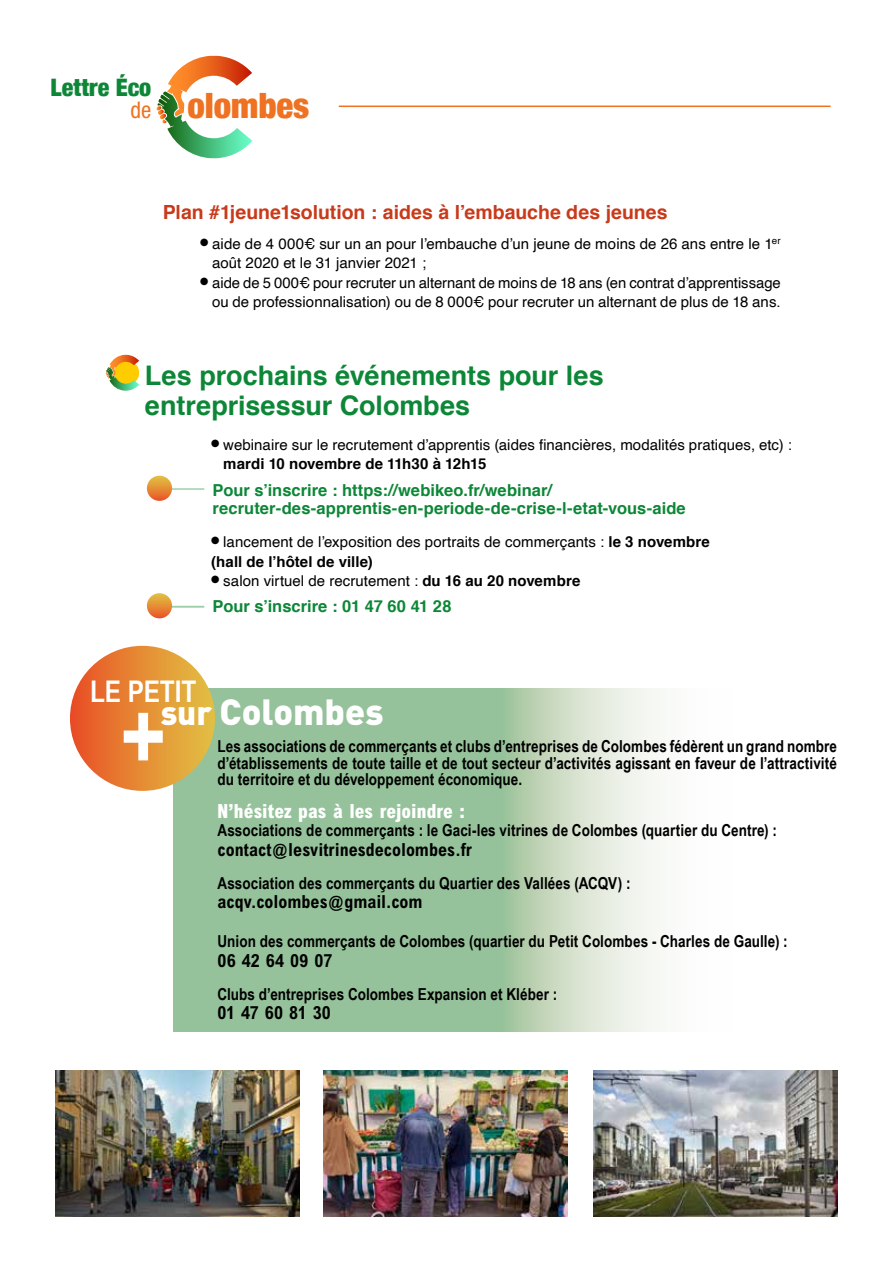
<style>
.page{position:relative;width:893px;height:1263px;background:#fff}
.page>*{position:absolute;margin:0;border:0;box-sizing:border-box;transform-origin:0 0}
.t1{font:700 95.1px "Arial Narrow";color:#fff}
.t2{font:900 36px "DIN";color:#fff}
.t3{font:900 condensed 34.95px "Helvetica Neue";color:#ee7221}
.t4{font:700 29.85px "Arial Narrow";letter-spacing:-.005em;color:#fff}
.t5{font:700 27px/30px "Helvetica";color:#0d8737}
.t6{font:900 condensed 24px "Helvetica Neue";letter-spacing:.005em;color:#0d8737}
.t7{font:700 19.5px "Helvetica";color:#c93a1a}
.t8{font:800 condensed 19.5px "M Arial";letter-spacing:.005em;color:#fff}
.t9{font:700 condensed 18px "M Arial";color:#000}
.t10{font:700 16.5px/16.5px "Arial Narrow";letter-spacing:.005em;color:#000;text-align:justify}
.t11{font:700 16.5px/18px "Helvetica";letter-spacing:.005em;color:#0d8737}
.t12{font:15px/19.5px "Helvetica";letter-spacing:.005em;color:#000}
.s1{font-weight:400;font-size:22.95px}
.s2{font-weight:700}
.s3{font-size:33.15px}
</style>
<div class="page">
<img style="left:56px;top:1070px;width:244px;height:146px">
<img style="left:324px;top:1070px;width:244px;height:146px">
<img style="left:593px;top:1070px;width:244px;height:146px">
<hr style="left:339px;top:106px;width:492px;height:1px;background:#ee7221">
<svg style="left:174px;top:688px;width:485px;height:344px;background:#a9ccab"></svg>
<div style="left:70px;top:646px;width:145px;height:145px;background:linear-gradient(to right,#e95127,#e1c444);border-radius:73px"></div>
<svg style="left:147px;top:476px;width:25px;height:25px"></svg>
<svg style="left:147px;top:593px;width:25px;height:25px"></svg>
<svg style="left:156px;top:56px;width:96px;height:102px"></svg>
<svg style="left:106px;top:355px;width:33px;height:36px"></svg>
<h3 class="t6" style="left:50px;top:68px;width:102px">Lettre Éco</h3>
<h3 class="t3" style="left:131px;top:77px;width:180px"><span class="s1">de</span> olombes</h3>
<h3 class="t7" style="left:163px;top:196px;width:506px">Plan #1jeune1solution : aides à l’embauche des jeunes</h3>
<p class="t12" style="left:212px;top:234px;width:570px;text-indent:-12px">● aide de 4 000€ sur un an pour l’embauche d’un jeune de moins de 26 ans entre le 1<sup>er </sup>août 2020 et le 31 janvier 2021 ;</p>
<p class="t12" style="left:200px;top:273px;width:582px;text-align:right">● aide de 5 000€ pour recruter un alternant de moins de 18 ans (en contrat d’apprentissage ou de professionnalisation) ou de 8 000€ pour recruter un alternant de plus de 18 ans.</p>
<h3 class="t5" style="left:145px;top:361px;width:460px">Les prochains événements pour les entreprisessur Colombes</h3>
<p class="t12" style="left:223px;top:435px;width:570px;text-indent:-12px">● webinaire sur le recrutement d’apprentis (aides financières, modalités pratiques, etc) : <span class="s2">mardi 10 novembre de 11h30 à 12h15</span></p>
<p class="t11" style="left:213px;top:481px;width:475px">Pour s’inscrire : https://webikeo.fr/webinar/ recruter-des-apprentis-en-periode-de-crise-l-etat-vous-aide</p>
<p class="t12" style="left:211px;top:532px;width:500px">● lancement de l’exposition des portraits de commerçants : <span class="s2">le 3 novembre (hall de l’hôtel de ville)</span></p>
<p class="t12" style="left:211px;top:571px;width:371px">● salon virtuel de recrutement : <span class="s2">du 16 au 20 novembre</span></p>
<p class="t11" style="left:213px;top:597px;width:240px">Pour s’inscrire : 01 47 60 41 28</p>
<h3 class="t4" style="left:90px;top:668px;width:108px">LE PETIT</h3>
<h1 class="t1" style="left:120px;top:665px;width:47px">+</h1>
<h2 class="t2" style="left:161px;top:688px;width:224px"><span class="s3">sur</span> Colombes</h2>
<p class="t10" style="left:217px;top:737px;width:621px">Les associations de commerçants et clubs d’entreprises de Colombes fédèrent un grand nombre d’établissements de toute taille et de tout secteur d’activités agissant en faveur de l’attractivité du territoire et du développement économique.</p>
<h3 class="t8" style="left:217px;top:799px;width:249px">N’hésitez pas à les rejoindre :</h3>
<p class="t10" style="left:217px;top:821px;width:561px">Associations de commerçants : le Gaci-les vitrines de Colombes (quartier du Centre) :</p>
<p class="t9" style="left:217px;top:839px;width:256px">contact@lesvitrinesdecolombes.fr</p>
<p class="t10" style="left:217px;top:874px;width:414px">Association des commerçants du Quartier des Vallées (ACQV) :</p>
<p class="t9" style="left:217px;top:891px;width:207px">acqv.colombes@gmail.com</p>
<p class="t10" style="left:217px;top:932px;width:572px">Union des commerçants de Colombes (quartier du Petit Colombes - Charles de Gaulle) :</p>
<p class="t9" style="left:217px;top:950px;width:116px">06 42 64 09 07</p>
<p class="t10" style="left:217px;top:985px;width:341px">Clubs d’entreprises Colombes Expansion et Kléber :</p>
<p class="t9" style="left:217px;top:1002px;width:115px">01 47 60 81 30</p>
</div>
